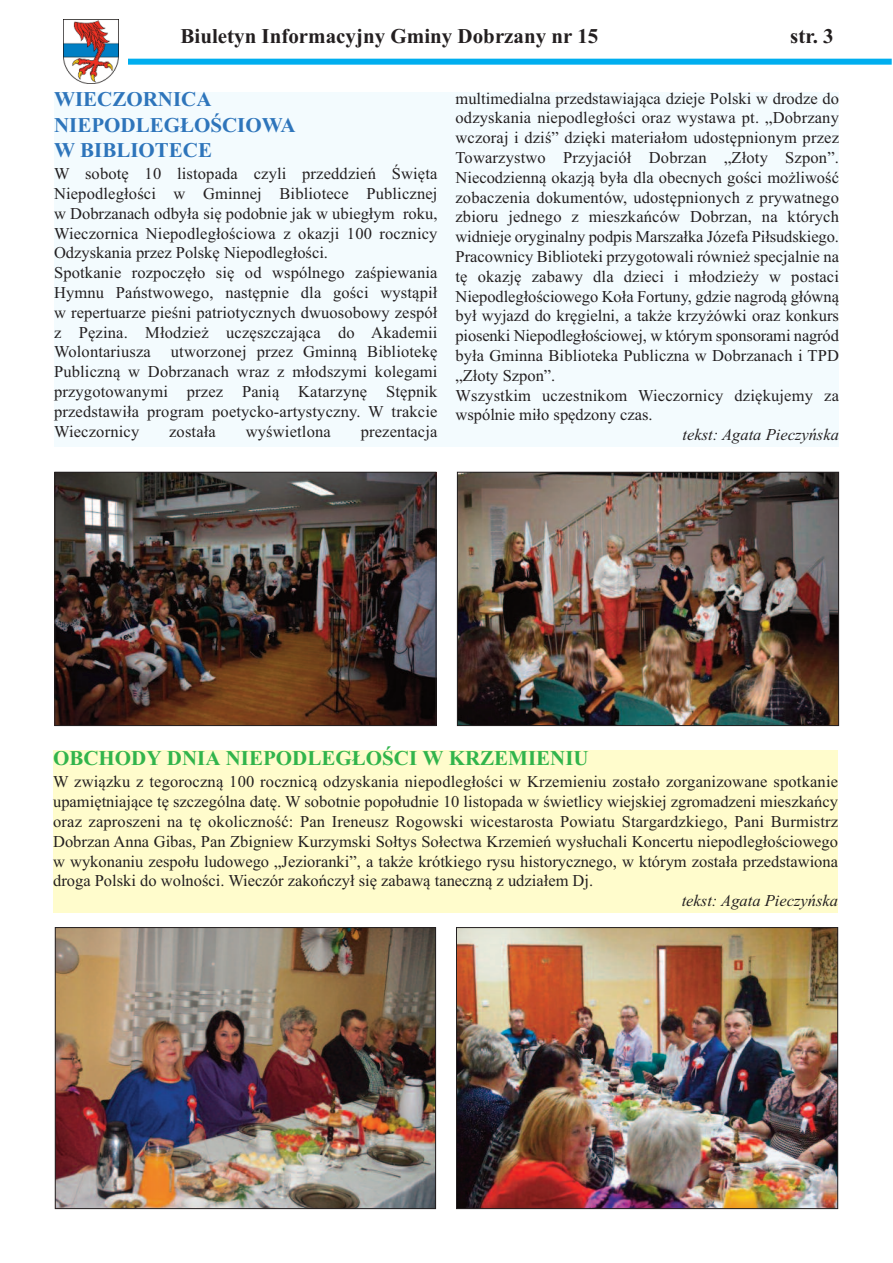
<style>
.page{position:relative;width:893px;height:1263px;background:#fff}
.page>*{position:absolute;margin:0;border:0;box-sizing:border-box;transform-origin:0 0}
.t1{font:700 21px "Times New Roman";color:#231f20}
.t2{font:700 21px/25.2px "Times New Roman";color:#2e75bb}
.t3{font:700 21px "Times New Roman";color:#31b44b}
.t4{font:16.5px/19.8px "Times New Roman";letter-spacing:.01em;color:#231f20}
.t5{font:italic 16.5px "Times New Roman";color:#231f20}
</style>
<div class="page">
<div style="left:127px;top:59px;width:765px;height:6px;background:#00aeef"></div>
<img style="left:63px;top:19px;width:55px;height:65px">
<div style="left:54px;top:92px;width:785px;height:355px;background:#f3fbfe"></div>
<img style="left:56px;top:474px;width:378px;height:250px">
<div style="left:54px;top:472px;width:382px;height:254px;border:1px solid #231f20"></div>
<img style="left:459px;top:474px;width:378px;height:250px">
<div style="left:457px;top:472px;width:382px;height:254px;border:1px solid #231f20"></div>
<div style="left:53px;top:751px;width:785px;height:162px;background:#fffccc"></div>
<img style="left:57px;top:929px;width:377px;height:278px">
<div style="left:55px;top:927px;width:381px;height:282px;border:1px solid #231f20"></div>
<img style="left:458px;top:929px;width:378px;height:278px">
<div style="left:456px;top:927px;width:382px;height:282px;border:1px solid #231f20"></div>
<p class="t1" style="left:181px;top:24px;width:419px">Biuletyn Informacyjny Gminy Dobrzany nr 15</p>
<p class="t1" style="left:790px;top:24px;width:45px">str. 3</p>
<p class="t2" style="left:54px;top:87px;width:243px">WIECZORNICA<br>NIEPODLEGŁOŚCIOWA<br>W BIBLIOTECE</p>
<p class="t4" style="left:54px;top:164px;width:385px">W sobotę 10 listopada czyli przeddzień Święta Niepodległości w Gminnej Bibliotece Publicznej w Dobrzanach odbyła się podobnie jak w ubiegłym roku, Wieczornica Niepodległościowa z okazji 100 rocznicy Odzyskania przez Polskę Niepodległości.<br>Spotkanie rozpoczęło się od wspólnego zaśpiewania Hymnu Państwowego, następnie dla gości wystąpił w repertuarze pieśni patriotycznych dwuosobowy zespół z Pęzina. Młodzież uczęszczająca do Akademii Wolontariusza utworzonej przez Gminną Bibliotekę Publiczną w Dobrzanach wraz z młodszymi kolegami przygotowanymi przez Panią Katarzynę Stępnik przedstawiła program poetycko-artystyczny. W trakcie Wieczornicy</p>
<p class="t4" style="left:169px;top:421px;width:48px">została</p>
<p class="t4" style="left:246px;top:421px;width:87px">wyświetlona</p>
<p class="t4" style="left:361px;top:421px;width:78px">prezentacja</p>
<p class="t4" style="left:455px;top:88px;width:385px">multimedialna przedstawiająca dzieje Polski w drodze do odzyskania niepodległości oraz wystawa pt. „Dobrzany wczoraj i dziś” dzięki materiałom udostępnionym przez Towarzystwo Przyjaciół Dobrzan „Złoty Szpon”.<br>Niecodzienną okazją była dla obecnych gości możliwość zobaczenia dokumentów, udostępnionych z prywatnego zbioru jednego z mieszkańców Dobrzan, na których widnieje oryginalny podpis Marszałka Józefa Piłsudskiego.<br>Pracownicy Biblioteki przygotowali również specjalnie na tę okazję zabawy dla dzieci i młodzieży w postaci Niepodległościowego Koła Fortuny, gdzie nagrodą główną był wyjazd do kręgielni, a także krzyżówki oraz konkurs piosenki Niepodległościowej, w którym sponsorami nagród była Gminna Biblioteka Publiczna w Dobrzanach i TPD „Złoty Szpon”.<br>Wszystkim uczestnikom Wieczornicy dziękujemy za wspólnie miło spędzony czas.</p>
<p class="t5" style="left:683px;top:425px;width:158px">tekst: Agata Pieczyńska</p>
<p class="t3" style="left:53px;top:745px;width:537px">OBCHODY DNIA NIEPODLEGŁOŚCI W KRZEMIENIU</p>
<p class="t4" style="left:53px;top:772px;width:786px;text-align:justify">W związku z tegoroczną 100 rocznicą odzyskania niepodległości w Krzemieniu zostało zorganizowane spotkanie upamiętniające tę szczególna datę. W sobotnie popołudnie 10 listopada w świetlicy wiejskiej zgromadzeni mieszkańcy oraz zaproszeni na tę okoliczność: Pan Ireneusz Rogowski wicestarosta Powiatu Stargardzkiego, Pani Burmistrz Dobrzan Anna Gibas, Pan Zbigniew Kurzymski Sołtys Sołectwa Krzemień wysłuchali Koncertu niepodległościowego w wykonaniu zespołu ludowego „Jezioranki”, a także krótkiego rysu historycznego, w którym została przedstawiona droga Polski do wolności. Wieczór zakończył się zabawą taneczną z udziałem Dj.</p>
<p class="t5" style="left:682px;top:891px;width:158px">tekst: Agata Pieczyńska</p>
</div>
